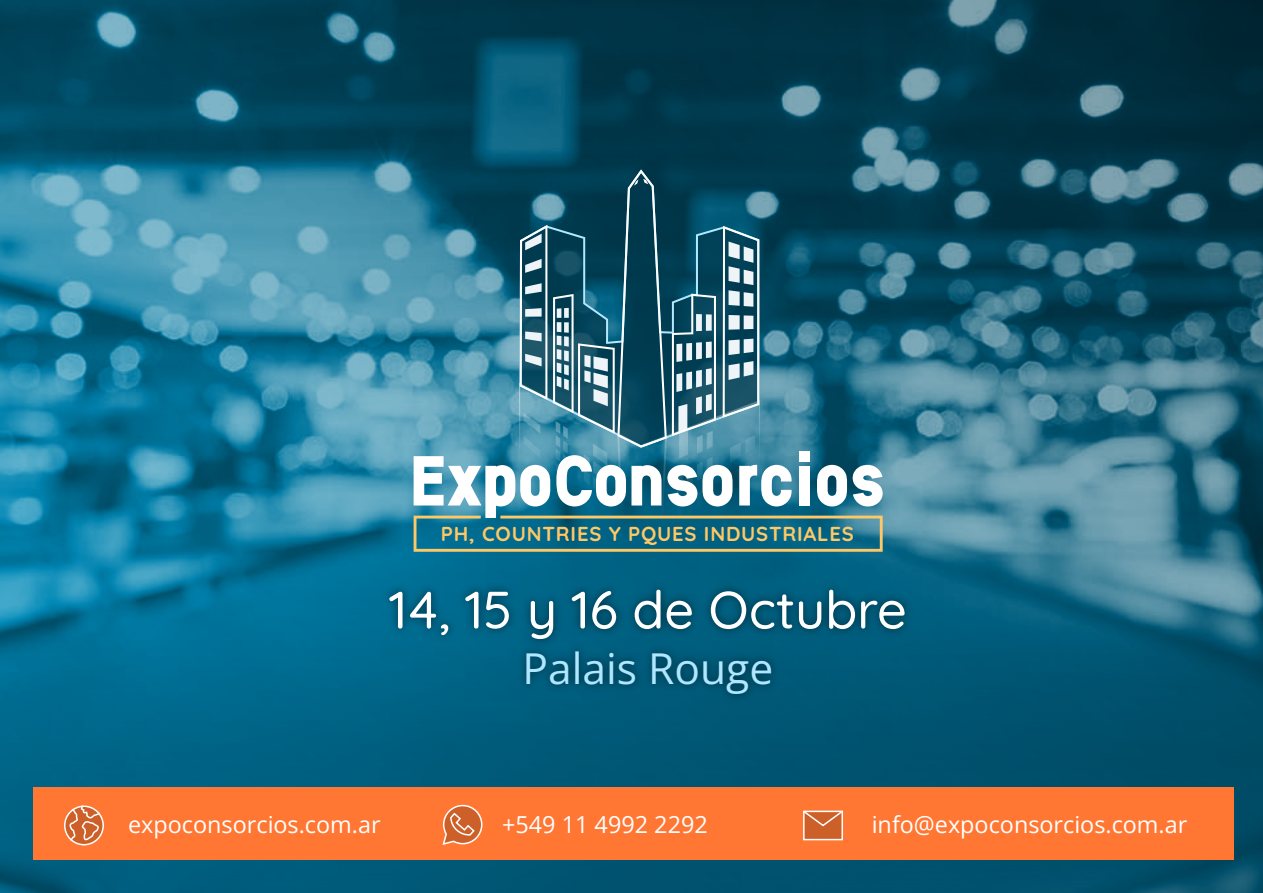
<style>
.page{position:relative;width:1263px;height:893px;background:#fff}
.page>*{position:absolute;margin:0;border:0;box-sizing:border-box;transform-origin:0 0}
.t1{font:500 52.5px "Quicksand";color:#fff}
.t2{font:42.6px "Open Sans";color:#aee7ff}
.t3{font:23.4px "Open Sans";color:#fff}
.t4{font:700 20.25px "Quicksand";letter-spacing:.04em;color:#ffc866}
</style>
<div class="page">
<img style="left:0;top:0;width:1263px;height:636px">
<svg style="left:0;top:636px;width:1263px;height:257px;background:#015a79"></svg>
<div style="left:34px;top:788px;width:1200px;height:72px;background:#f73"></div>
<img style="left:376px;top:571px;width:543px;height:82px">
<img style="left:509px;top:635px;width:277px;height:74px">
<svg style="left:442px;top:804px;width:41px;height:41px"></svg>
<div style="left:804px;top:811px;width:38px;height:29px;background:#cd5f29"></div>
<svg style="left:803px;top:810px;width:40px;height:17px"></svg>
<div style="left:803px;top:811px;width:40px;height:29px;border:2px solid #fff"></div>
<svg style="left:65px;top:806px;width:38px;height:39px"></svg>
<svg style="left:69px;top:808px;width:32px;height:34px"></svg>
<div style="left:64px;top:805px;width:40px;height:40px;border:2px solid #fff;border-radius:50%"></div>
<div style="left:799px;top:452px;width:11px;height:10px;background:#fff"></div>
<svg style="left:414px;top:455px;width:469px;height:97px"></svg>
<img style="left:520px;top:448px;width:239px;height:143px">
<svg style="left:520px;top:170px;width:239px;height:278px;background:#286980"></svg>
<svg style="left:520px;top:225px;width:27px;height:175px;background:#578291"></svg>
<svg style="left:723px;top:226px;width:36px;height:192px;background:#628b9a"></svg>
<svg style="left:553px;top:170px;width:163px;height:278px;background:#2a6275"></svg>
<p class="t4" style="left:441px;top:518px;width:415px">PH, COUNTRIES Y PQUES INDUSTRIALES</p>
<h1 class="t1" style="left:389px;top:569px;width:519px">14, 15 y 16 de Octubre</h1>
<h2 class="t2" style="left:522px;top:639px;width:252px">Palais Rouge</h2>
<p class="t3" style="left:128px;top:809px;width:254px">expoconsorcios.com.ar</p>
<p class="t3" style="left:502px;top:809px;width:207px">+549 11 4992 2292</p>
<p class="t3" style="left:872px;top:809px;width:317px">info@expoconsorcios.com.ar</p>
</div>
